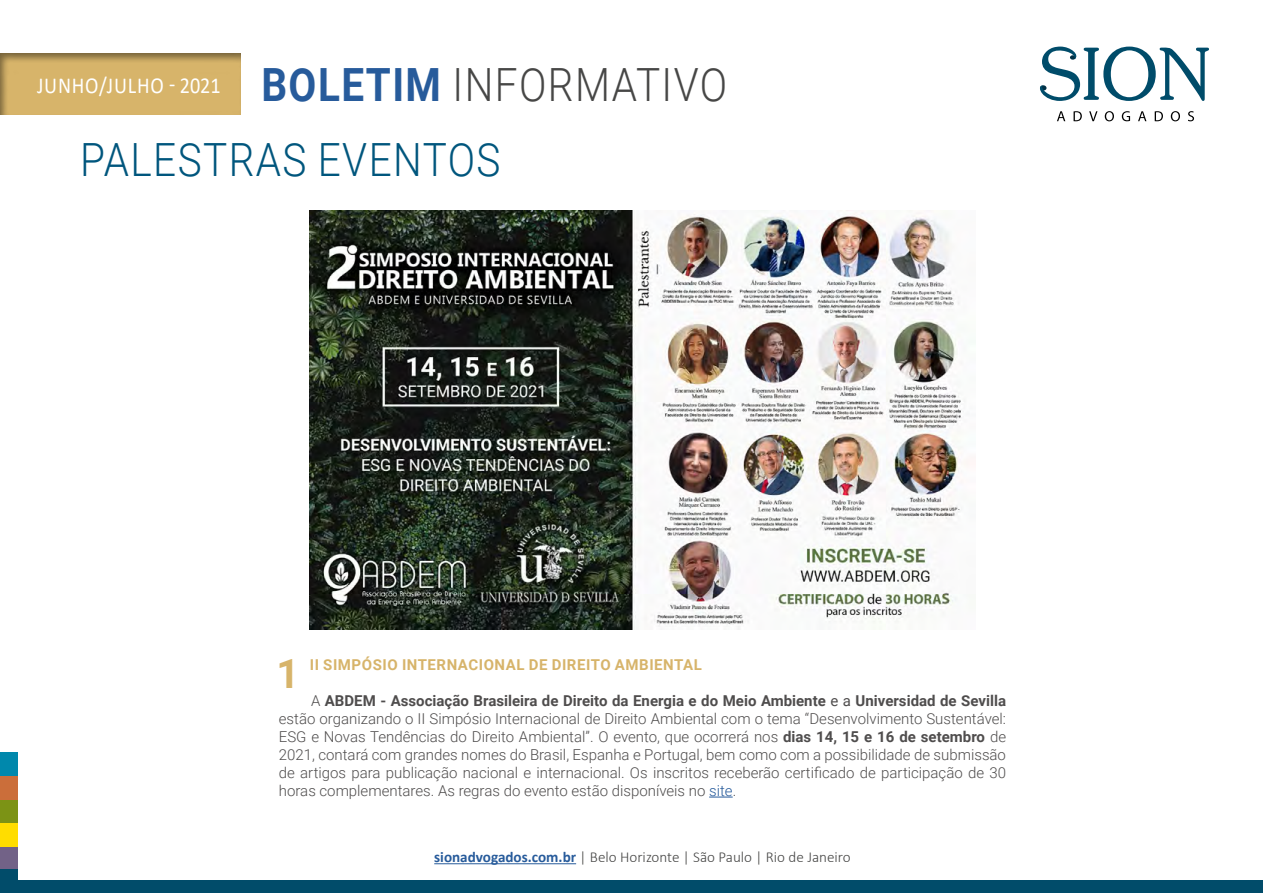
<style>
.page{position:relative;width:1263px;height:893px;background:#fff}
.page>*{position:absolute;margin:0;border:0;box-sizing:border-box;transform-origin:0 0}
.t1{font:300 45.75px "Roboto";letter-spacing:.035em;color:#00567d;scale:.88 1}
.t2{font:700 40.35px "Roboto";color:#d7b46a}
.t3{font:22.95px "Calibri";letter-spacing:.04em;color:#fff;scale:.88 1}
.t4{font:300 15.15px "Calibri";color:#474746}
.t5{font:300 15px/18px "Roboto";color:#4f4d4d;text-align:justify}
.t6{font:700 15px "Roboto";letter-spacing:.035em;color:#d7b46a}
.s1{font-family:"Roboto";font-weight:700;font-size:45.75px;color:#275b9b}
.s2{font-family:"Roboto";font-weight:300;font-size:45.75px;color:#474746}
.s3{font-weight:700}
.s4{font-weight:400}
.s5{color:#275b9b}
.s6{font-weight:700;color:#275b9b}
</style>
<div class="page">
<div style="left:0;top:846px;width:17px;height:24px;background:#726287"></div>
<div style="left:0;top:870px;width:17px;height:23px;background:#014c6a"></div>
<div style="left:0;top:823px;width:17px;height:23px;background:#fd0"></div>
<div style="left:0;top:799px;width:17px;height:23px;background:#7c9315"></div>
<div style="left:0;top:776px;width:17px;height:23px;background:#cb6e3a"></div>
<div style="left:0;top:753px;width:17px;height:23px;background:#0088ac"></div>
<div style="left:17px;top:880px;width:1246px;height:13px;background:#014c6a"></div>
<svg style="left:1040px;top:47px;width:169px;height:54px"></svg>
<svg style="left:1057px;top:111px;width:137px;height:10px"></svg>
<hr style="left:434px;top:863px;width:142px;height:1px;background:#275b9b">
<div style="left:0;top:42px;width:252px;height:74px;background:#000;opacity:.45"></div>
<img style="left:310px;top:210px;width:659px;height:419px">
<svg style="left:709px;top:797px;width:24px;height:1px"></svg>
<h3 class="t3" style="left:37px;top:69px;width:786px">JUNHO/JULHO - 2021 <span class="s1">BOLETIM</span> <span class="s2">INFORMATIVO</span></h3>
<h1 class="t1" style="left:80px;top:128px;width:479px">PALESTRAS EVENTOS</h1>
<h2 class="t2" style="left:276px;top:645px;width:25px">1</h2>
<p class="t6" style="left:310px;top:654px;width:393px">II SIMPÓSIO INTERNACIONAL DE DIREITO AMBIENTAL</p>
<p class="t5" style="left:279px;top:691px;width:729px;text-indent:32px">A <span class="s3">ABDEM - Associação Brasileira de Direito da Energia e do Meio Ambiente</span> <span class="s4">e a</span> <span class="s3">Universidad de Sevilla </span>estão organizando o II Simpósio Internacional de Direito Ambiental com o tema “Desenvolvimento Sustentável:<br>ESG e Novas Tendências do Direito Ambiental”. O evento, que ocorrerá nos <span class="s3">dias 14, 15 e 16 de setembro</span> de 2021, contará com grandes nomes do Brasil, Espanha e Portugal, bem como com a possibilidade de submissão de artigos para publicação nacional e internacional. Os inscritos receberão certificado de participação de 30 horas complementares. As regras do evento estão disponíveis no <span class="s5">site</span>.</p>
<p class="t4" style="left:434px;top:848px;width:418px"><span class="s6">sionadvogados.com.br</span> | Belo Horizonte | São Paulo | Rio de Janeiro</p>
</div>
